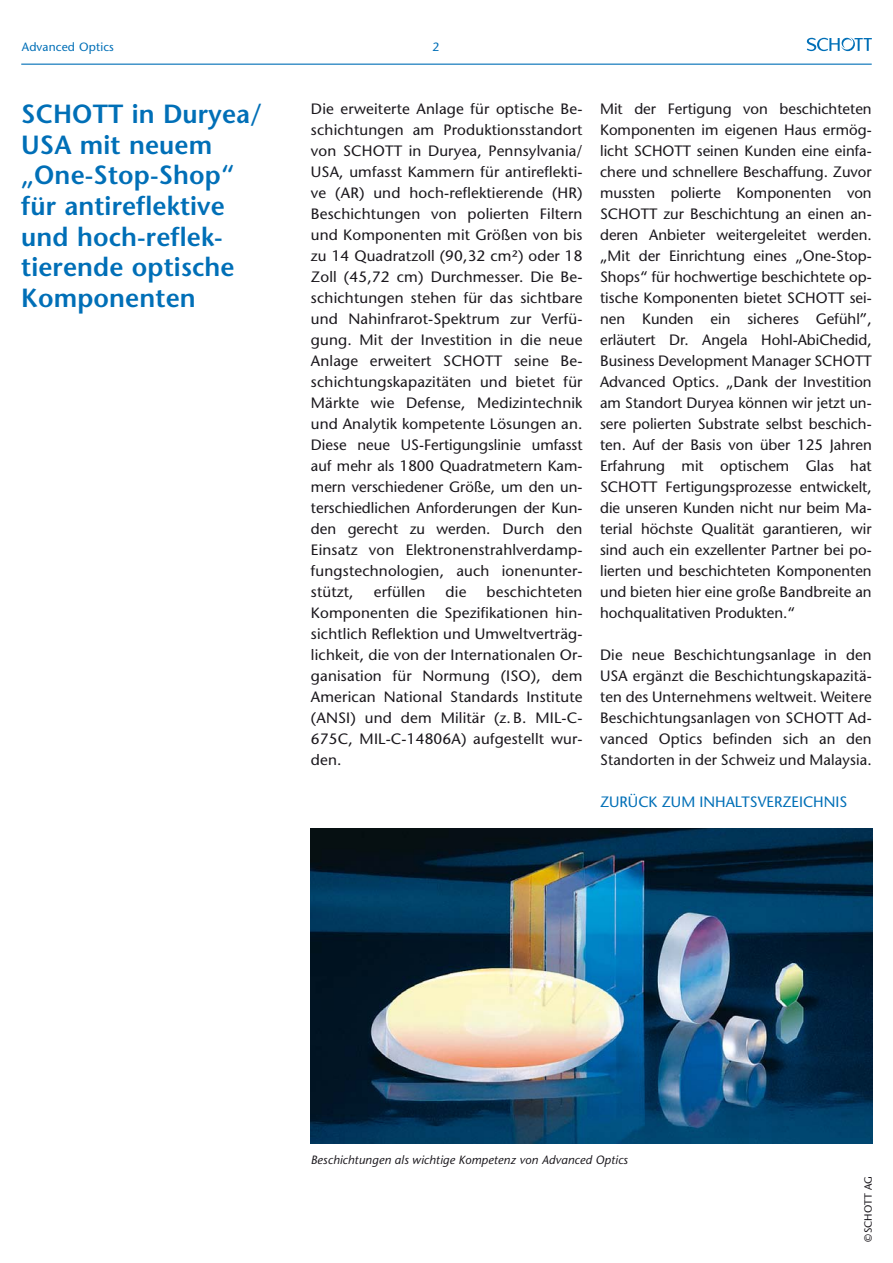
<style>
.page{position:relative;width:893px;height:1263px;background:#fff}
.page>*{position:absolute;margin:0;border:0;box-sizing:border-box;transform-origin:0 0}
.t1{font:600 26.25px/30.8px "Stone Sans Std";letter-spacing:.005em;color:#006fb7}
.t2{font:500 15px/21px "Stone Sans Std";letter-spacing:.01em;color:#1a171c;text-align:justify}
.t3{font:500 15px "Stone Sans Std";color:#006fb7}
.t4{font:italic 500 12px "Stone Sans Std";letter-spacing:.01em;color:#1a171c}
.t5{font:500 12px "Stone Sans Std";letter-spacing:.01em;color:#006fb7}
.t6{font:500 10.5px "Stone Sans Std";color:#1a171c}
</style>
<div class="page">
<svg style="left:807px;top:37px;width:65px;height:14px"></svg>
<hr style="left:21px;top:64px;width:851px;height:1px;background:#006fb7">
<img style="left:311px;top:828px;width:561px;height:315px">
<p class="t5" style="left:22px;top:40px;width:94px">Advanced Optics</p>
<p class="t5" style="left:432px;top:40px;width:8px">2</p>
<h1 class="t1" style="left:21px;top:98px;width:242px">SCHOTT in Duryea/<br>USA mit neuem „One-Stop-Shop“ für antireflektive und hoch-reflek&shy;tierende optische<br>Komponenten</h1>
<p class="t2" style="left:311px;top:98px;width:273px">Die erweiterte Anlage für optische Be&shy;schichtungen am Produktionsstandort von SCHOTT in Duryea, Pennsylvania/ USA, umfasst Kammern für antireflekti&shy;ve (AR) und hoch-reflektierende (HR)<br>Beschichtungen von polierten Filtern und Komponenten mit Größen von bis zu 14 Quadratzoll (90,32 cm²) oder 18<br>Zoll (45,72 cm) Durchmesser. Die Be&shy;schichtungen stehen für das sichtbare und Nahinfrarot-Spektrum zur Verfü&shy;gung. Mit der Investition in die neue Anlage erweitert SCHOTT seine Be&shy;schichtungskapazitäten und bietet für Märkte wie Defense, Medizintechnik und Analytik kompetente Lösungen an.<br>Diese neue US-Fertigungslinie umfasst auf mehr als 1800 Quadratmetern Kam&shy;mern verschiedener Größe, um den un&shy;terschiedlichen Anforderungen der Kun&shy;den gerecht zu werden. Durch den Einsatz von Elektronenstrahlverdamp&shy;fungstechnologien, auch ionenunter&shy;stützt,</p>
<p class="t2" style="left:311px;top:581px;width:273px;text-indent:176px">beschichteten Komponenten die Spezifikationen hin&shy;sichtlich Reflektion und Umweltverträg&shy;lichkeit, die von der Internationalen Or&shy;ganisation für Normung (ISO), dem American National Standards Institute (ANSI) und dem Militär (z. B. MIL-C-675C, MIL-C-14806A) aufgestellt wur&shy;den.</p>
<p class="t2" style="left:374px;top:581px;width:53px">erfüllen</p>
<p class="t2" style="left:446px;top:581px;width:22px">die</p>
<p class="t2" style="left:600px;top:98px;width:273px">Mit der Fertigung von beschichteten Komponenten im eigenen Haus ermög&shy;licht SCHOTT seinen Kunden eine einfa&shy;chere und schnellere Beschaffung. Zuvor mussten polierte Komponenten von SCHOTT zur Beschichtung an einen an&shy;deren Anbieter weitergeleitet werden. „Mit der Einrichtung eines „One-Stop-Shops“ für hochwertige beschichtete op&shy;tische Komponenten bietet SCHOTT sei&shy;nen Kunden ein sicheres Gefühl”, erläutert Dr. Angela Hohl-AbiChedid, Business Development Manager SCHOTT Advanced Optics. „Dank der Investition am Standort Duryea können wir jetzt un&shy;sere polierten Substrate selbst beschich&shy;ten. Auf der Basis von über 125 Jahren Erfahrung mit optischem Glas hat SCHOTT Fertigungsprozesse entwickelt, die unseren Kunden nicht nur beim Ma&shy;terial höchste Qualität garantieren, wir sind auch ein exzellenter Partner bei po&shy;lierten und beschichteten Komponenten und bieten hier eine große Bandbreite an hochqualitativen Produkten.“</p>
<p class="t2" style="left:600px;top:644px;width:273px">Die neue Beschichtungsanlage in den USA ergänzt die Beschichtungskapazitä&shy;ten des Unternehmens weltweit. Weitere Beschichtungsanlagen von SCHOTT Ad&shy;vanced Optics befinden sich an den Standorten in der Schweiz und Malaysia.</p>
<p class="t3" style="left:600px;top:793px;width:249px">ZURÜCK ZUM INHALTSVERZEICHNIS</p>
<p class="t4" style="left:311px;top:1153px;width:318px">Beschichtungen als wichtige Kompetenz von Advanced Optics</p>
<p class="t6" style="left:862px;top:1242px;width:67px;rotate:-90deg">©SCHOTT AG</p>
</div>
